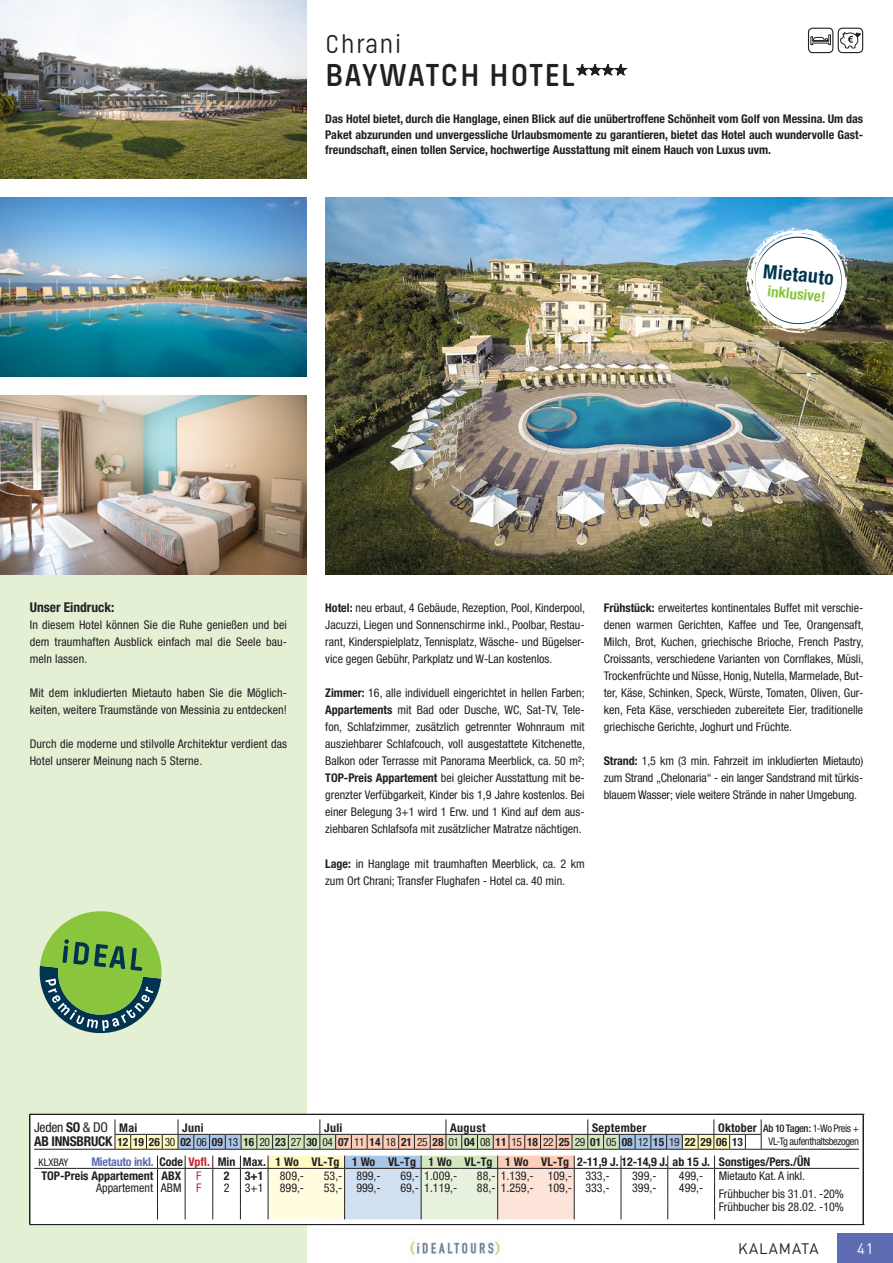
<style>
.page{position:relative;width:893px;height:1263px;background:#fff}
.page>*{position:absolute;margin:0;border:0;box-sizing:border-box;transform-origin:0 0}
.Reisetitel_Hotel{font:600 33px "Pilcrow Soft";letter-spacing:.03em;color:#231f20}
.Ort{font:27px "Pilcrow Soft";letter-spacing:.04em;color:#231f20}
.t1{font:700 condensed 19.5px "Helvetica Neue";color:#013451}
.t2{font:700 condensed 15px "Helvetica Neue";color:#8bc63e}
.t3{font:15px "DINOT";letter-spacing:.06em;color:#231f20}
.t4{font:15px "DINOT";color:#fff}
.Normaltext_schwarz{font:700 condensed 13.5px/14.2px "Helvetica Neue";letter-spacing:-.02em;color:#231f20}
.Normaltext_schwarz-2{font:700 condensed 13.5px "Helvetica Neue";color:#231f20}
.Normaltext_schwarz-3{font:condensed 12px/17px "Helvetica Neue";color:#231f20;text-align:justify}
.Einleitetext{font:700 condensed 12px/15.8px "Helvetica Neue";color:#231f20;text-align:justify}
.Normaltext_schwarz_T{font:condensed 12px/13.5px "Helvetica Neue";color:#231f20}
.Normaltext_schwarz_T-2{font:700 condensed 12px "Helvetica Neue";color:#231f20}
.Normaltext_schwarz_T-3{font:700 condensed 12px "Helvetica Neue";letter-spacing:-.02em;color:#5d6cb3}
.Einleitetext-2{font:700 condensed 12px "Helvetica Neue";letter-spacing:.03em;color:#231f20}
.Normaltext_schwarz_T-4{font:700 condensed 12px "Helvetica Neue";color:#c8242b}
.Normaltext_schwarz_T-5{font:condensed 12px "Helvetica Neue";color:#c8242b}
.t5{font:700 condensed 11.4px "Helvetica Neue";color:#231f20}
.Normaltext_schwarz_T-6{font:condensed 10.5px "Helvetica Neue";letter-spacing:-.035em;color:#231f20}
.t6{font:500 condensed 10.5px "Helvetica Neue";letter-spacing:-.04em;color:#231f20}
.s1{font-weight:700}
.s2{font-weight:400}
.s3{color:#231f20}
</style>
<div class="page">
<img style="left:410px;top:1241px;width:90px;height:15px">
<div style="left:0;top:574px;width:306px;height:689px;background:#e4f0d4"></div>
<svg style="left:840px;top:32px;width:21px;height:17px"></svg>
<div style="left:838px;top:28px;width:25px;height:25px;border:1px solid #231f20;border-radius:4px"></div>
<svg style="left:30px;top:1114px;width:834px;height:111px"></svg>
<svg style="left:810px;top:35px;width:21px;height:10px"></svg>
<div style="left:808px;top:28px;width:25px;height:25px;border:1px solid #231f20;border-radius:4px"></div>
<svg style="left:577px;top:64px;width:50px;height:12px"></svg>
<img style="left:325px;top:198px;width:568px;height:376px">
<img style="left:0;top:0;width:306px;height:179px">
<img style="left:0;top:198px;width:306px;height:178px">
<img style="left:0;top:395px;width:306px;height:179px">
<img style="left:746px;top:228px;width:104px;height:105px">
<svg style="left:39px;top:911px;width:123px;height:123px"></svg>
<div style="left:838px;top:1233px;width:55px;height:30px;background:#5d6cb3"></div>
<p class="Ort" style="left:325px;top:31px;width:78px">Chrani</p>
<p class="Reisetitel_Hotel" style="left:325px;top:59px;width:251px">BAYWATCH HOTEL</p>
<p class="Einleitetext" style="left:325px;top:111px;width:539px">Das Hotel bietet, durch die Hanglage, einen Blick auf die unübertroffene Schönheit vom Golf von Messina. Um das Paket abzurunden und unvergessliche Urlaubsmomente zu garantieren, bietet das Hotel auch wundervolle Gast&shy;freundschaft, einen tollen Service, hochwertige Ausstattung mit einem Hauch von Luxus uvm.</p>
<p class="t1" style="left:765px;top:259px;width:72px;rotate:6deg">Mietauto</p>
<p class="t2" style="left:769px;top:282px;width:60px;rotate:6deg">inklusive!</p>
<p class="Normaltext_schwarz-2" style="left:30px;top:599px;width:86px">Unser Eindruck:</p>
<p class="Normaltext_schwarz-3" style="left:30px;top:616px;width:259px">In diesem Hotel können Sie die Ruhe genießen und bei dem traumhaften Ausblick einfach mal die Seele bau&shy;meln lassen.</p>
<p class="Normaltext_schwarz-3" style="left:30px;top:685px;width:259px">Mit dem inkludierten Mietauto haben Sie die Möglich&shy;keiten, weitere Traumstände von Messinia zu entdecken!</p>
<p class="Normaltext_schwarz-3" style="left:30px;top:736px;width:259px">Durch die moderne und stilvolle Architektur verdient das<br>Hotel unserer Meinung nach 5 Sterne.</p>
<p class="Normaltext_schwarz-3" style="left:325px;top:599px;width:261px"><span class="s1">Hotel:</span> neu erbaut, 4 Gebäude, Rezeption, Pool, Kinderpool, Jacuzzi, Liegen und Sonnenschirme inkl., Poolbar, Restau&shy;rant, Kinderspielplatz, Tennisplatz, Wäsche- und Bügelser&shy;vice gegen Gebühr, Parkplatz und W-Lan kostenlos.</p>
<p class="Normaltext_schwarz-3" style="left:325px;top:685px;width:261px"><span class="s1">Zimmer:</span> 16, alle individuell eingerichtet in hellen Farben; <span class="s1">Appartements</span> mit Bad oder Dusche, WC, Sat-TV, Tele&shy;fon, Schlafzimmer, zusätzlich getrennter Wohnraum mit ausziehbarer Schlafcouch, voll ausgestattete Kitchenette, Balkon oder Terrasse mit Panorama Meerblick, ca. 50 m²; <span class="s1">TOP-Preis Appartement</span> bei gleicher Ausstattung mit be&shy;grenzter Verfübgarkeit, Kinder bis 1,9 Jahre kostenlos. Bei einer Belegung 3+1 wird 1 Erw. und 1 Kind auf dem aus&shy;ziehbaren Schlafsofa mit zusätzlicher Matratze nächtigen.</p>
<p class="Normaltext_schwarz-3" style="left:325px;top:855px;width:261px"><span class="s1">Lage:</span> in Hanglage mit traumhaften Meerblick, ca. 2 km zum Ort Chrani; Transfer Flughafen - Hotel ca. 40 min.</p>
<p class="Normaltext_schwarz-3" style="left:604px;top:599px;width:261px"><span class="s1">Frühstück:</span> erweitertes kontinentales Buffet mit verschie&shy;denen warmen Gerichten, Kaffee und Tee, Orangensaft, Milch, Brot, Kuchen, griechische Brioche, French Pastry, Croissants, verschiedene Varianten von Cornflakes, Müsli, Trockenfrüchte und Nüsse, Honig, Nutella, Marmelade, But&shy;ter, Käse, Schinken, Speck, Würste, Tomaten, Oliven, Gur&shy;ken, Feta Käse, verschieden zubereitete Eier, traditionelle griechische Gerichte, Joghurt und Früchte.</p>
<p class="Normaltext_schwarz-3" style="left:604px;top:753px;width:261px"><span class="s1">Strand:</span> 1,5 km (3 min. Fahrzeit im inkludierten Mietauto) zum Strand „Chelonaria“ - ein langer Sandstrand mit türkis&shy;blauem Wasser; viele weitere Strände in naher Umgebung.</p>
<p class="Normaltext_schwarz" style="left:34px;top:1120px;width:80px"><span class="s2">Jeden</span> SO <span class="s2">&amp; DO<br></span>AB INNSBRUCK</p>
<p class="Einleitetext" style="left:119px;top:1119px;width:20px">Mai</p>
<p class="Einleitetext" style="left:182px;top:1119px;width:23px">Juni</p>
<p class="Einleitetext" style="left:324px;top:1119px;width:20px">Juli</p>
<p class="Einleitetext" style="left:450px;top:1119px;width:37px">August</p>
<p class="Einleitetext-2" style="left:592px;top:1120px;width:56px">September</p>
<p class="Einleitetext" style="left:718px;top:1119px;width:40px">Oktober</p>
<p class="t6" style="left:763px;top:1122px;width:97px">Ab 10 Tagen: <span class="s2">1-Wo Preis +</span></p>
<p class="t5" style="left:117px;top:1135px;width:627px">12 19 26 <span class="s2">30</span> 02 <span class="s2">06</span> 09 <span class="s2">13</span> 16 <span class="s2">20</span> 23 <span class="s2">27</span> 30 <span class="s2">04</span> 07 <span class="s2">11</span> 14 <span class="s2">18</span> 21 <span class="s2">25</span> 28 <span class="s2">01</span> 04 <span class="s2">08</span> 11 <span class="s2">15</span> 18 <span class="s2">22</span> 25 <span class="s2">29</span> 01 <span class="s2">05</span> 08 <span class="s2">12</span> 15 <span class="s2">19</span> 22 29 06 13</p>
<p class="Normaltext_schwarz_T-6" style="left:768px;top:1135px;width:92px">VL-Tg aufenthaltsbezogen</p>
<p class="Normaltext_schwarz_T-6" style="left:38px;top:1156px;width:31px">KLXBAY</p>
<p class="Normaltext_schwarz_T-3" style="left:91px;top:1155px;width:64px">Mietauto inkl.</p>
<p class="Normaltext_schwarz_T-4" style="left:159px;top:1155px;width:52px"><span class="s3">Code</span> Vpfl.</p>
<p class="Normaltext_schwarz_T-2" style="left:218px;top:1155px;width:19px">Min</p>
<p class="Normaltext_schwarz_T-2" style="left:243px;top:1155px;width:25px">Max.</p>
<p class="Normaltext_schwarz_T-2" style="left:276px;top:1155px;width:25px">1 Wo</p>
<p class="Normaltext_schwarz_T-2" style="left:311px;top:1155px;width:29px">VL-Tg</p>
<p class="Normaltext_schwarz_T-2" style="left:352px;top:1155px;width:25px">1 Wo</p>
<p class="Normaltext_schwarz_T-2" style="left:388px;top:1155px;width:29px">VL-Tg</p>
<p class="Normaltext_schwarz_T-2" style="left:429px;top:1155px;width:25px">1 Wo</p>
<p class="Normaltext_schwarz_T-2" style="left:465px;top:1155px;width:29px">VL-Tg</p>
<p class="Normaltext_schwarz_T-2" style="left:505px;top:1155px;width:25px">1 Wo</p>
<p class="Normaltext_schwarz_T-2" style="left:541px;top:1155px;width:29px">VL-Tg</p>
<p class="Normaltext_schwarz_T-2" style="left:577px;top:1155px;width:135px">2-11,9 J. 12-14,9 J. ab 15 J.</p>
<p class="Normaltext_schwarz_T-2" style="left:719px;top:1155px;width:93px">Sonstiges/Pers./ÜN</p>
<p class="Normaltext_schwarz_T-2" style="left:42px;top:1168px;width:113px">TOP-Preis Appartement</p>
<p class="Normaltext_schwarz_T-2" style="left:161px;top:1168px;width:21px">ABX</p>
<p class="Normaltext_schwarz_T-5" style="left:196px;top:1168px;width:7px">F</p>
<p class="Normaltext_schwarz_T-2" style="left:224px;top:1168px;width:7px">2</p>
<p class="Normaltext_schwarz_T-2" style="left:245px;top:1168px;width:20px">3+1</p>
<p class="Normaltext_schwarz_T" style="left:280px;top:1168px;width:26px">809,-</p>
<p class="Normaltext_schwarz_T" style="left:324px;top:1168px;width:20px">53,-</p>
<p class="Normaltext_schwarz_T" style="left:356px;top:1168px;width:26px">899,-</p>
<p class="Normaltext_schwarz_T" style="left:400px;top:1168px;width:58px">69,- 1.009,-</p>
<p class="Normaltext_schwarz_T" style="left:477px;top:1168px;width:58px">88,- 1.139,-</p>
<p class="Normaltext_schwarz_T" style="left:548px;top:1168px;width:26px">109,-</p>
<p class="Normaltext_schwarz_T" style="left:585px;top:1168px;width:26px">333,-</p>
<p class="Normaltext_schwarz_T" style="left:632px;top:1168px;width:26px">399,-</p>
<p class="Normaltext_schwarz_T" style="left:679px;top:1168px;width:26px">499,-</p>
<p class="Normaltext_schwarz_T" style="left:719px;top:1169px;width:88px">Mietauto Kat. A inkl.</p>
<p class="Normaltext_schwarz_T" style="left:719px;top:1186px;width:127px">Frühbucher bis 31.01. -20%<br>Frühbucher bis 28.02. -10%</p>
<p class="Normaltext_schwarz_T" style="left:96px;top:1181px;width:59px">Appartement</p>
<p class="Normaltext_schwarz_T" style="left:161px;top:1181px;width:22px">ABM</p>
<p class="Normaltext_schwarz_T-5" style="left:196px;top:1181px;width:7px">F</p>
<p class="Normaltext_schwarz_T" style="left:224px;top:1181px;width:7px">2</p>
<p class="Normaltext_schwarz_T" style="left:245px;top:1181px;width:20px">3+1</p>
<p class="Normaltext_schwarz_T" style="left:280px;top:1181px;width:26px">899,-</p>
<p class="Normaltext_schwarz_T" style="left:324px;top:1181px;width:20px">53,-</p>
<p class="Normaltext_schwarz_T" style="left:356px;top:1181px;width:26px">999,-</p>
<p class="Normaltext_schwarz_T" style="left:400px;top:1181px;width:58px">69,- 1.119,-</p>
<p class="Normaltext_schwarz_T" style="left:477px;top:1181px;width:58px">88,- 1.259,-</p>
<p class="Normaltext_schwarz_T" style="left:548px;top:1181px;width:26px">109,-</p>
<p class="Normaltext_schwarz_T" style="left:585px;top:1181px;width:26px">333,-</p>
<p class="Normaltext_schwarz_T" style="left:632px;top:1181px;width:26px">399,-</p>
<p class="Normaltext_schwarz_T" style="left:679px;top:1181px;width:26px">499,-</p>
<p class="t3" style="left:738px;top:1237px;width:82px">KALAMATA</p>
<p class="t4" style="left:857px;top:1237px;width:18px">41</p>
</div>
